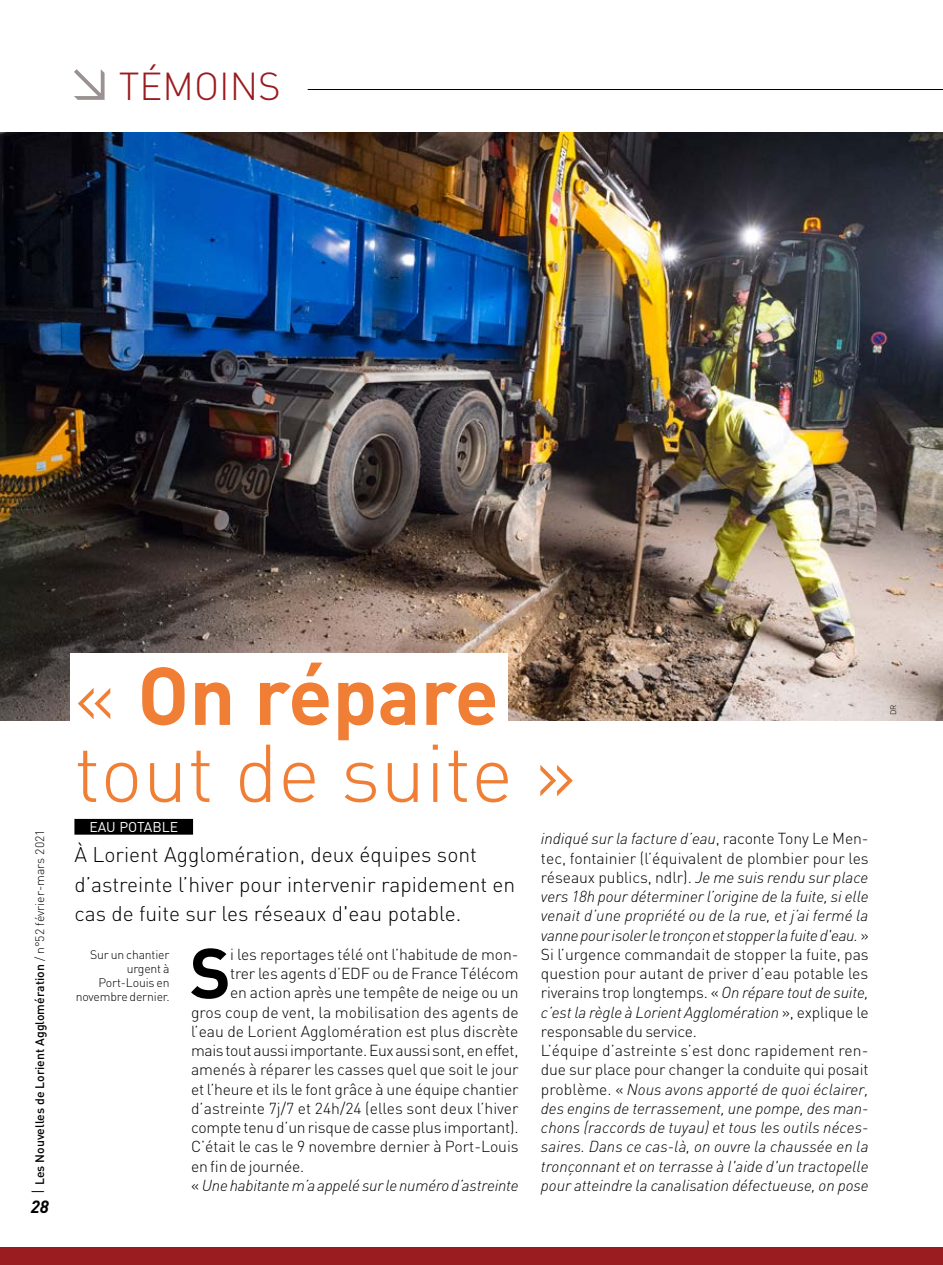
<style>
.page{position:relative;width:943px;height:1265px;background:#fff}
.page>*{position:absolute;margin:0;border:0;box-sizing:border-box;transform-origin:0 0}
.t1{font:300 80.5px/77px "DIN";color:#f07e35}
.t2{font:700 69.83px "DIN";color:#000}
.t3{font:300 38.5px "DIN";color:#9a1b20}
.t4{font:300 21px/29.8px "DIN";color:#000}
.t5{font:italic 700 17.5px "DIN";color:#000}
.t6{font:italic 300 15.75px/19.2px "DIN";letter-spacing:-.005em;color:#000}
.t7{font:300 15.75px "DIN";letter-spacing:-.01em;color:#000}
.t8{font:14px "DIN";color:#fff}
.t9{font:500 12.25px "DIN";color:#000}
.t10{font:300 12.25px/14px "DIN";letter-spacing:-.015em;color:#000;text-align:right}
.t11{font:300 7.88px "DIN";color:#000}
.s1{color:#999290}
.s2{font-weight:300;font-size:17.5px}
.s3{font-weight:300}
.s4{font-weight:700}
.s5{font-style:normal}
</style>
<div class="page">
<div style="left:0;top:1248px;width:943px;height:17px;background:#9a1b20"></div>
<img style="left:0;top:132px;width:943px;height:589px">
<div style="left:70px;top:654px;width:438px;height:81px;background:#fff"></div>
<hr style="left:308px;top:89px;width:635px;height:1px;background:#000">
<div style="left:74px;top:819px;width:119px;height:16px;background:#000"></div>
<h3 class="t3" style="left:69px;top:62px;width:213px"><span class="s1">➢</span> TÉMOINS</h3>
<p class="t9" style="left:32px;top:1194px;width:366px;rotate:-90deg"><span class="s2">I</span> Les Nouvelles de Lorient Agglomération <span class="s3">/ n°52 février-mars 2021</span></p>
<p class="t5" style="left:31px;top:1195px;width:20px">28</p>
<h1 class="t1" style="left:74px;top:657px;width:503px">« <span class="s4">On répare </span>tout de suite »</h1>
<p class="t8" style="left:89px;top:818px;width:90px">EAU POTABLE</p>
<h3 class="t4" style="left:74px;top:839px;width:442px">À Lorient Agglomération, deux équipes sont d’astreinte l’hiver pour intervenir rapidement en cas de fuite sur les réseaux d'eau potable.</h3>
<p class="t10" style="left:76px;top:948px;width:95px">Sur un chantier urgent à<br>Port-Louis en novembre dernier.</p>
<h2 class="t2" style="left:190px;top:928px;width:43px">S</h2>
<p class="t7" style="left:230px;top:945px;width:290px">i les reportages télé ont l’habitude de mon-</p>
<p class="t7" style="left:230px;top:964px;width:290px">trer les agents d’EDF ou de France Télécom</p>
<p class="t7" style="left:230px;top:983px;width:290px">en action après une tempête de neige ou un</p>
<p class="t7" style="left:191px;top:1002px;width:329px">gros coup de vent, la mobilisation des agents de</p>
<p class="t7" style="left:191px;top:1022px;width:329px">l’eau de Lorient Agglomération est plus discrète</p>
<p class="t7" style="left:191px;top:1041px;width:329px">mais tout aussi importante. Eux aussi sont, en effet,</p>
<p class="t7" style="left:191px;top:1060px;width:329px">amenés à réparer les casses quel que soit le jour</p>
<p class="t7" style="left:191px;top:1079px;width:329px">et l’heure et ils le font grâce à une équipe chantier</p>
<p class="t7" style="left:191px;top:1099px;width:329px">d’astreinte 7j/7 et 24h/24 (elles sont deux l’hiver</p>
<p class="t7" style="left:191px;top:1118px;width:329px">compte tenu d’un risque de casse plus important).</p>
<p class="t7" style="left:191px;top:1137px;width:329px">C’était le cas le 9 novembre dernier à Port-Louis</p>
<p class="t7" style="left:191px;top:1156px;width:115px">en fin de journée.</p>
<p class="t6" style="left:191px;top:1175px;width:329px"><span class="s5">«</span> Une habitante m’a appelé sur le numéro d’astreinte</p>
<p class="t6" style="left:541px;top:829px;width:329px">indiqué sur la facture d’eau<span class="s5">, raconte Tony Le Men&shy;tec, fontainier (l’équivalent de plombier pour les réseaux publics, ndlr).</span> Je me suis rendu sur place vers 18h pour déterminer l’origine de la fuite, si elle venait d’une propriété ou de la rue, et j’ai fermé la vanne pour isoler le tronçon et stopper la fuite d'eau. <span class="s5">» Si l’urgence commandait de stopper la fuite, pas question pour autant de priver d’eau potable les riverains trop longtemps. «</span> On répare tout de suite, c’est la règle à Lorient Agglomération <span class="s5">», explique le responsable du service.<br>L’équipe d’astreinte s’est donc rapidement ren&shy;due sur place pour changer la conduite qui posait problème. «</span> Nous avons apporté de quoi éclairer, des engins de terrassement, une pompe, des man&shy;chons (raccords de tuyau) et tous les outils néces&shy;saires. Dans ce cas-là, on ouvre la chaussée en la tronçonnant et on terrasse à l'aide d'un tractopelle pour atteindre la canalisation défectueuse, on pose</p>
<p class="t11" style="left:888px;top:715px;width:12px;rotate:-90deg">DR</p>
</div>
